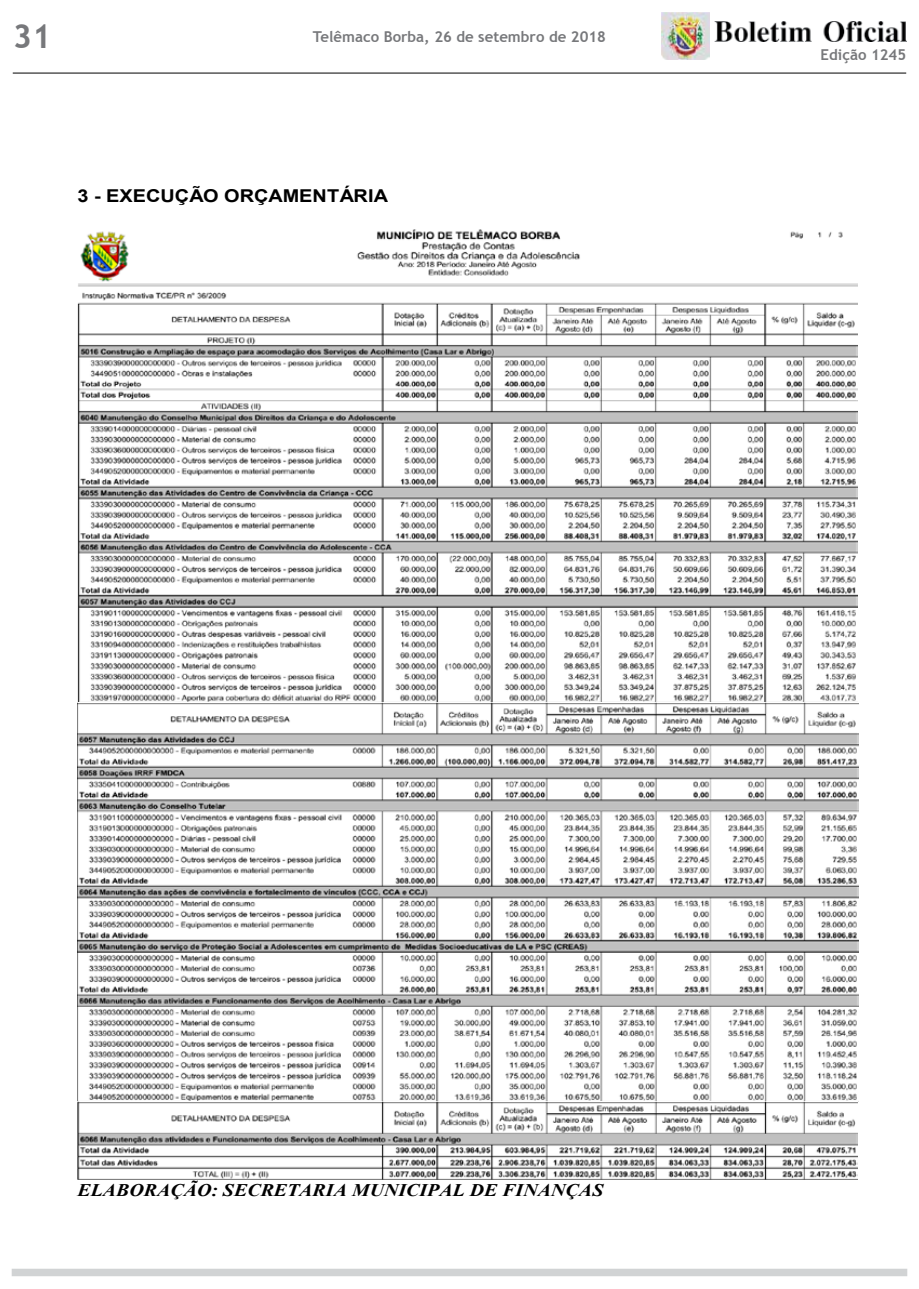
<style>
.page{position:relative;width:919px;height:1289px;background:#fff}
.page>*{position:absolute;margin:0;border:0;box-sizing:border-box;transform-origin:0 0}
.t1{font:700 33px "Trebuchet MS";color:#77787b}
.t2{font:italic 700 17.7px "Times New Roman";color:#000;scale:1.12 1}
.t3{font:700 17.7px "Arial";color:#000;scale:1.12 1}
.t4{font:700 15px "Trebuchet MS";color:#77787b}
</style>
<div class="page">
<img style="left:662px;top:13px;width:47px;height:47px">
<img style="left:714px;top:21px;width:192px;height:21px">
<hr style="left:13px;top:73px;width:893px;height:1px;background:#000">
<img style="left:77px;top:229px;width:781px;height:872px">
<img style="left:77px;top:1101px;width:779px;height:78px">
<div style="left:12px;top:1268px;width:895px;height:8px;background:#d1d3d4"></div>
<h1 class="t1" style="left:13px;top:16px;width:40px">31</h1>
<p class="t4" style="left:313px;top:27px;width:294px">Telêmaco Borba, 26 de setembro de 2018</p>
<p class="t3" style="left:77px;top:184px;width:279px">3 - EXECUÇÃO ORÇAMENTÁRIA</p>
<p class="t4" style="left:820px;top:45px;width:87px">Edição 1245</p>
<p class="t2" style="left:77px;top:1177px;width:471px">ELABORAÇÃO: SECRETARIA MUNICIPAL DE FINANÇAS</p>
</div>
